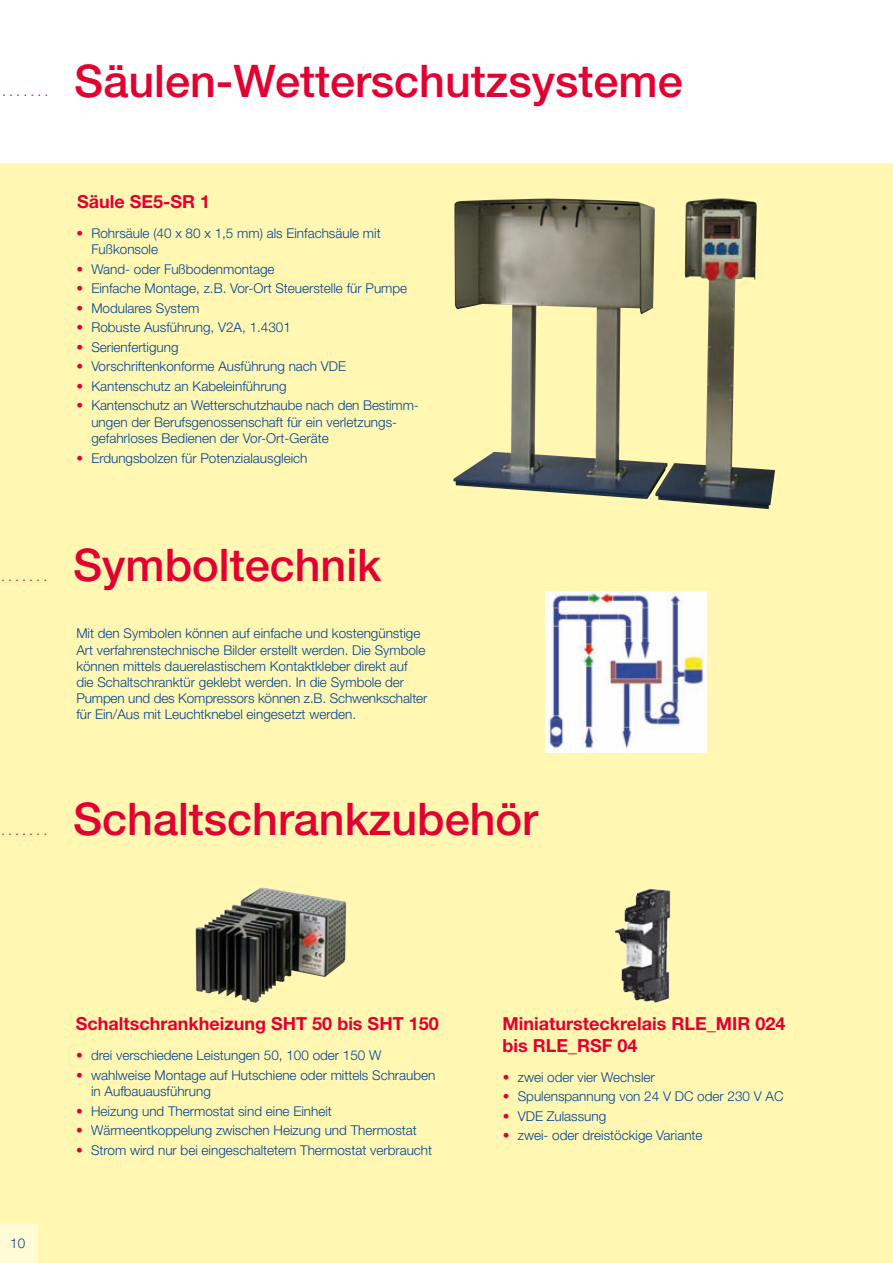
<style>
.page{position:relative;width:893px;height:1263px;background:#fff}
.page>*{position:absolute;margin:0;border:0;box-sizing:border-box;transform-origin:0 0}
.t1{font:500 45px "Helvetica Neue";color:#e20030}
.t2{font:700 18px/21.6px "Helvetica Neue";color:#e20030}
.t3{font:300 13.5px/19.5px "Helvetica Neue";color:#004494}
.t4{font:300 13.5px/19.5px "Helvetica Neue";color:#e20030;text-align:justify}
.t5{font:12.15px "Helvetica Neue";color:#e20030}
</style>
<div class="page">
<div style="left:0;top:163px;width:893px;height:1100px;background:#fff7b2"></div>
<img style="left:453px;top:198px;width:322px;height:311px">
<img style="left:615px;top:889px;width:55px;height:113px">
<img style="left:196px;top:887px;width:150px;height:116px">
<div style="left:0;top:1225px;width:38px;height:38px;background:#fffbd4"></div>
<img style="left:545px;top:591px;width:162px;height:161px">
<p class="t5" style="left:3px;top:87px;width:47px">·······</p>
<h1 class="t1" style="left:74px;top:54px;width:610px">Säulen-Wetterschutzsysteme</h1>
<h2 class="t2" style="left:77px;top:190px;width:135px">Säule SE5-SR 1</h2>
<p class="t3" style="left:91px;top:225px;width:291px;line-height:16.5px">Rohrsäule (40 x 80 x 1,5 mm) als Einfachsäule mit<br>Fußkonsole</p>
<p class="t3" style="left:91px;top:259px;width:329px">Wand- oder Fußbodenmontage<br>Einfache Montage, z.B. Vor-Ort Steuerstelle für Pumpe Modulares System<br>Robuste Ausführung, V2A, 1.4301<br>Serienfertigung<br>Vorschriftenkonforme Ausführung nach VDE Kantenschutz an Kabeleinführung<br>Kantenschutz an Wetterschutzhaube nach den Bestimm-</p>
<p class="t3" style="left:91px;top:413px;width:307px;line-height:16.5px">ungen der Berufsgenossenschaft für ein verletzungs&shy;gefahrloses Bedienen der Vor-Ort-Geräte</p>
<p class="t3" style="left:91px;top:448px;width:218px">Erdungsbolzen für Potenzialausgleich</p>
<p class="t4" style="left:76px;top:223px;width:8px">•</p>
<p class="t4" style="left:76px;top:259px;width:8px">• • • • • • • •</p>
<p class="t4" style="left:76px;top:448px;width:8px">•</p>
<p class="t5" style="left:2px;top:572px;width:47px">·······</p>
<h1 class="t1" style="left:73px;top:538px;width:310px">Symboltechnik</h1>
<p class="t3" style="left:76px;top:625px;width:352px;line-height:16.2px">Mit den Symbolen können auf einfache und kostengünstige Art verfahrenstechnische Bilder erstellt werden. Die Symbole können mittels dauerelastischem Kontaktkleber direkt auf die Schaltschranktür geklebt werden. In die Symbole der Pumpen und des Kompressors können z.B. Schwenkschalter für Ein/Aus mit Leuchtknebel eingesetzt werden.</p>
<p class="t5" style="left:2px;top:826px;width:47px">·······</p>
<h1 class="t1" style="left:73px;top:792px;width:467px">Schaltschrankzubehör</h1>
<p class="t3" style="left:10px;top:1233px;width:17px">10</p>
<h2 class="t2" style="left:76px;top:1012px;width:364px">Schaltschrankheizung SHT 50 bis SHT 150</h2>
<p class="t3" style="left:91px;top:1045px;width:346px">drei verschiedene Leistungen 50, 100 oder 150 W wahlweise Montage auf Hutschiene oder mittels Schrauben</p>
<p class="t3" style="left:91px;top:1081px;width:343px">in Aufbauausführung<br>Heizung und Thermostat sind eine Einheit Wärmeentkoppelung zwischen Heizung und Thermostat Strom wird nur bei eingeschaltetem Thermostat verbraucht</p>
<p class="t4" style="left:76px;top:1045px;width:8px">• •</p>
<p class="t4" style="left:76px;top:1101px;width:8px">• • •</p>
<h2 class="t2" style="left:503px;top:1012px;width:284px">Miniatursteckrelais RLE_MIR 024 bis RLE_RSF 04</h2>
<p class="t3" style="left:518px;top:1066px;width:267px">zwei oder vier Wechsler<br>Spulenspannung von 24 V DC oder 230 V AC<br>VDE Zulassung<br>zwei- oder dreistöckige Variante</p>
<p class="t4" style="left:503px;top:1066px;width:8px">• • • •</p>
</div>
